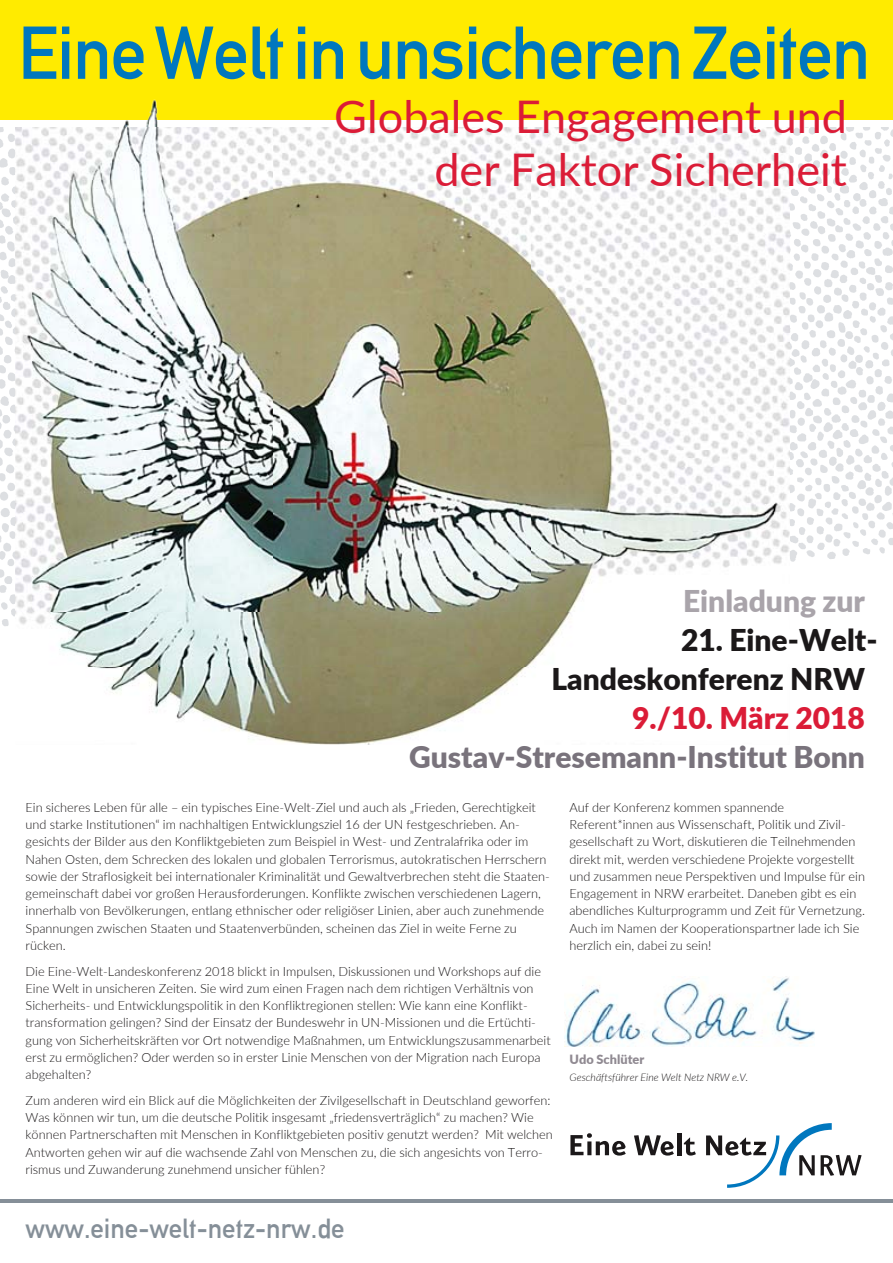
<style>
.page{position:relative;width:893px;height:1263px;background:#fff}
.page>*{position:absolute;margin:0;border:0;box-sizing:border-box;transform-origin:0 0}
.t1{font:73.5px "Alte DIN1451 Mittelschrift";letter-spacing:-.015em;color:#0077be}
.t2{font:45px/52.5px "Lato";color:#db1c37;text-align:right}
.t3{font:900 30px/39px "Lato";color:#1b1819}
.t4{font:900 30px "Lato";color:#79737c}
.t5{font:900 30px "Lato";color:#db1c37}
.t6{font:900 30px "Lato";color:#a9a4aa}
.t7{font:27px "Alte DIN1451 Mittelschrift";color:#858f98}
.t8{font:300 12.75px/17.2px "Lato";color:#1b1819}
.t9{font:900 12.75px "Lato";color:#908a92}
.t10{font:italic 300 10.5px "Lato";color:#1b1819}
</style>
<div class="page">
<div style="left:0;top:0;width:893px;height:119px;background:#ffeb00"></div>
<img style="left:0;top:128px;width:893px;height:498px">
<img style="left:16px;top:99px;width:774px;height:28px">
<img style="left:95px;top:667px;width:434px;height:78px">
<img style="left:16px;top:127px;width:774px;height:540px">
<svg style="left:570px;top:1133px;width:56px;height:23px"></svg>
<svg style="left:634px;top:1135px;width:40px;height:21px"></svg>
<hr style="left:677px;top:1133px;width:4px;height:22px;background:#1b1819">
<svg style="left:684px;top:1137px;width:12px;height:19px"></svg>
<svg style="left:706px;top:1123px;width:155px;height:65px"></svg>
<img style="left:565px;top:977px;width:250px;height:70px">
<hr style="left:0;top:1199px;width:893px;height:3px;background:#858f98">
<h1 class="t1" style="left:18px;top:10px;width:854px">Eine Welt in unsicheren Zeiten</h1>
<h2 class="t2" style="left:334px;top:90px;width:514px">Globales Engagement und der Faktor Sicherheit</h2>
<h3 class="t6" style="left:683px;top:582px;width:183px">Einladung zur</h3>
<h3 class="t3" style="left:551px;top:620px;width:328px;text-indent:130px">21. Eine-Welt-<br>Landeskonferenz NRW</h3>
<h3 class="t5" style="left:632px;top:699px;width:234px">9./10. März 2018</h3>
<h3 class="t4" style="left:409px;top:738px;width:457px">Gustav-Stresemann-Institut Bonn</h3>
<p class="t8" style="left:26px;top:798px;width:526px">Ein sicheres Leben für alle – ein typisches Eine-Welt-Ziel und auch als „Frieden, Gerechtigkeit und starke Institutionen“ im nachhaltigen Entwicklungsziel 16 der UN festgeschrieben. An&shy;gesichts der Bilder aus den Konfliktgebieten zum Beispiel in West- und Zentralafrika oder im Nahen Osten, dem Schrecken des lokalen und globalen Terrorismus, autokratischen Herrschern sowie der Straflosigkeit bei internationaler Kriminalität und Gewaltverbrechen steht die Staaten&shy;gemeinschaft dabei vor großen Herausforderungen. Konflikte zwischen verschiedenen Lagern, innerhalb von Bevölkerungen, entlang ethnischer oder religiöser Linien, aber auch zunehmende Spannungen zwischen Staaten und Staatenverbünden, scheinen das Ziel in weite Ferne zu rücken.</p>
<p class="t8" style="left:26px;top:962px;width:527px">Die Eine-Welt-Landeskonferenz 2018 blickt in Impulsen, Diskussionen und Workshops auf die Eine Welt in unsicheren Zeiten. Sie wird zum einen Fragen nach dem richtigen Verhältnis von Sicherheits- und Entwicklungspolitik in den Konfliktregionen stellen: Wie kann eine Konflikt&shy;transformation gelingen? Sind der Einsatz der Bundeswehr in UN-Missionen und die Ertüchti&shy;gung von Sicherheitskräften vor Ort notwendige Maßnahmen, um Entwicklungszusammenarbeit erst zu ermöglichen? Oder werden so in erster Linie Menschen von der Migration nach Europa abgehalten?</p>
<p class="t8" style="left:26px;top:1091px;width:529px">Zum anderen wird ein Blick auf die Möglichkeiten der Zivilgesellschaft in Deutschland geworfen:<br>Was können wir tun, um die deutsche Politik insgesamt „friedensverträglich“ zu machen? Wie können Partnerschaften mit Menschen in Konfliktgebieten positiv genutzt werden? Mit welchen Antworten gehen wir auf die wachsende Zahl von Menschen zu, die sich angesichts von Terro&shy;rismus und Zuwanderung zunehmend unsicher fühlen?</p>
<h3 class="t7" style="left:26px;top:1213px;width:321px">www.eine-welt-netz-nrw.de</h3>
<p class="t8" style="left:569px;top:798px;width:297px">Auf der Konferenz kommen spannende Referent*innen aus Wissenschaft, Politik und Zivil&shy;gesellschaft zu Wort, diskutieren die Teilnehmenden direkt mit, werden verschiedene Projekte vorgestellt und zusammen neue Perspektiven und Impulse für ein Engagement in NRW erarbeitet. Daneben gibt es ein abendliches Kulturprogramm und Zeit für Vernetzung.<br>Auch im Namen der Kooperationspartner lade ich Sie herzlich ein, dabei zu sein!</p>
<p class="t9" style="left:569px;top:1051px;width:76px">Udo Schlüter</p>
<p class="t10" style="left:569px;top:1071px;width:180px">Geschäftsführer Eine Welt Netz NRW e.V.</p>
</div>
